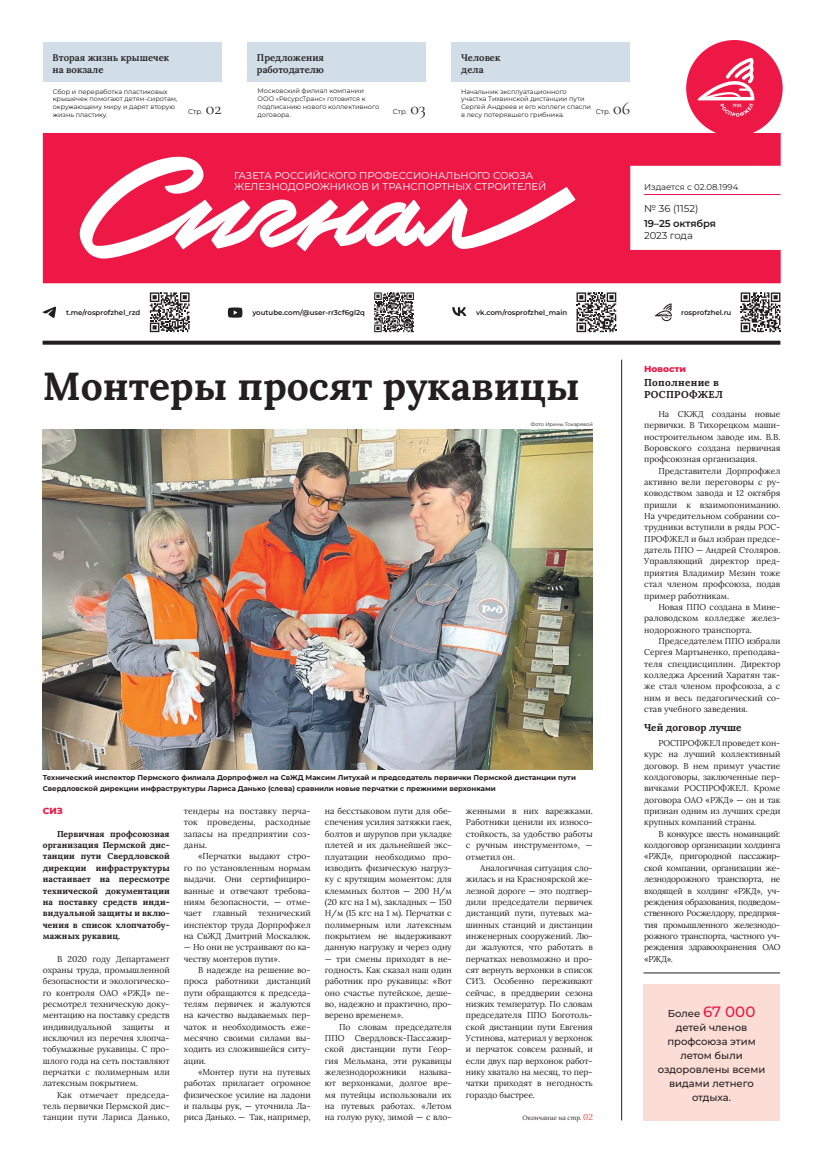
<style>
.page{position:relative;width:823px;height:1163px;background:#fff}
.page>*{position:absolute;margin:0;border:0;box-sizing:border-box;transform-origin:0 0}
.t1{font:700 39px "Lora";color:#231f20}
.t2{font:18px "Cormorant";color:#231f20}
.t3{font:10px/11.3px "Montserrat";color:#fff}
.t4{font:500 10px/14px "Montserrat";color:#231f20;text-align:center}
.t5{font:700 10px/12px "Lora";letter-spacing:.03em;color:#231f20}
.t6{font:10px "Montserrat";letter-spacing:-.01em;color:#231f20}
.t7{font:700 10px "Lora";color:#231f20}
.t8{font:600 10px "Montserrat";letter-spacing:-.01em;color:#231f20}
.t9{font:600 9.5px/12px "Lora";color:#231f20}
.t10{font:800 9px "Montserrat";color:#ed1845}
.t11{font:8.5px/11.3px "Lora";letter-spacing:-.005em;color:#231f20;text-align:justify}
.t12{font:700 8.5px/11.3px "Lora";letter-spacing:.01em;color:#231f20;text-align:justify}
.t13{font:8.5px "Montserrat";color:#231f20}
.t14{font:700 7px/11.3px "Montserrat";color:#231f20}
.t15{font:600 7px "Montserrat";color:#231f20}
.t16{font:7px "Montserrat";letter-spacing:-.01em;color:#231f20}
.t17{font:6.5px/7.8px "Montserrat";color:#231f20}
.t18{font:italic 6.5px "Lora";color:#231f20}
.t19{font:5px "Montserrat";color:#231f20}
.s1{font-size:8.5px;color:#ef4741}
.s2{font-size:15px;color:#ed1845}
</style>
<div class="page">
<svg style="left:43px;top:340px;width:737px;height:4px;background:#484445"></svg>
<svg style="left:150px;top:292px;width:39px;height:40px"></svg>
<svg style="left:42px;top:306px;width:14px;height:12px"></svg>
<svg style="left:740px;top:292px;width:40px;height:40px"></svg>
<svg style="left:654px;top:303px;width:17px;height:18px"></svg>
<svg style="left:452px;top:307px;width:14px;height:9px"></svg>
<svg style="left:576px;top:292px;width:40px;height:40px"></svg>
<svg style="left:374px;top:292px;width:39px;height:40px;background:#828081"></svg>
<svg style="left:228px;top:307px;width:14px;height:10px"></svg>
<svg style="left:43px;top:133px;width:737px;height:150px;fill:#ed1845"></svg>
<div style="left:685px;top:40px;width:97px;height:96px;background:#ed1845;border-radius:50%"></div>
<svg style="left:696px;top:58px;width:58px;height:59px"></svg>
<svg style="left:77px;top:156px;width:498px;height:102px;fill:#ed1845"></svg>
<div style="left:43px;top:42px;width:178px;height:40px;background:#d1dde7"></div>
<div style="left:247px;top:42px;width:178px;height:40px;background:#d1dde7"></div>
<div style="left:451px;top:42px;width:179px;height:40px;background:#d1dde7"></div>
<img style="left:42px;top:429px;width:549px;height:340px">
<div style="left:643px;top:983px;width:136px;height:137px;background:#fcddd6"></div>
<hr style="left:621px;top:359px;width:1px;height:761px;background:#231f20">
<hr style="left:643px;top:972px;width:136px;height:1px;background:#231f20">
<p class="t9" style="left:53px;top:51px;width:118px">Вторая жизнь крышечек на вокзале</p>
<p class="t17" style="left:53px;top:87px;width:126px">Сбор и переработка пластиковых крышечек помогают детям-сиротам, окружающему миру и дарят вторую жизнь пластику.</p>
<p class="t16" style="left:188px;top:107px;width:16px">Стр.</p>
<h2 class="t2" style="left:206px;top:97px;width:17px">02</h2>
<p class="t9" style="left:257px;top:51px;width:68px">Предложения работодателю</p>
<p class="t17" style="left:257px;top:87px;width:123px">Московский филиал компании<br>ООО «РесурсТранс» готовится к подписанию нового коллективного договора.</p>
<p class="t16" style="left:392px;top:107px;width:16px">Стр.</p>
<h2 class="t2" style="left:410px;top:97px;width:17px">03</h2>
<p class="t9" style="left:461px;top:51px;width:41px">Человек дела</p>
<p class="t17" style="left:461px;top:87px;width:131px">Начальник эксплуатационного участка Тихвинской дистанции пути<br>Сергей Андреев и его коллеги спасли в лесу потерявшего грибника.</p>
<p class="t16" style="left:595px;top:107px;width:16px">Стр.</p>
<h2 class="t2" style="left:613px;top:97px;width:18px">06</h2>
<p class="t3" style="left:234px;top:169px;width:313px">ГАЗЕТА РОССИЙСКОГО ПРОФЕССИОНАЛЬНОГО СОЮЗА<br>ЖЕЛЕЗНОДОРОЖНИКОВ И ТРАНСПОРТНЫХ СТРОИТЕЛЕЙ</p>
<p class="t3" style="left:241px;top:169px;width:313px">ГАЗЕТА РО СИЙСКОГО ПРОФЕ СИОНАЛЬНОГО СОЮЗА<br>ЖЕЛЕЗНОДОРОЖНИКОВ И ТРАНСПОРТНЫХ СТРОИТЕЛЕЙ</p>
<p class="t13" style="left:643px;top:181px;width:96px">Издается с 02.08.1994</p>
<p class="t6" style="left:643px;top:201px;width:56px">№ 36 (1152)</p>
<p class="t8" style="left:643px;top:216px;width:73px">19–25 октября</p>
<p class="t6" style="left:643px;top:228px;width:50px">2023 года</p>
<p class="t15" style="left:66px;top:307px;width:76px">t.me/rosprofzhel_rzd</p>
<p class="t15" style="left:252px;top:307px;width:114px">youtube.com/@user-rr3cf6gl2q</p>
<p class="t15" style="left:476px;top:307px;width:92px">vk.com/rosprofzhel_main</p>
<p class="t15" style="left:680px;top:307px;width:52px">rosprofzhel.ru</p>
<h1 class="t1" style="left:43px;top:356px;width:538px">Монтеры просят рукавицы</h1>
<p class="t19" style="left:530px;top:421px;width:63px">Фото Ирины Токаревой</p>
<p class="t14" style="left:43px;top:771px;width:534px">Технический инспектор Пермского филиала Дорпрофжел на СвЖД Максим Литухай и председатель первички Пермской дистанции пути<br>Свердловской дирекции инфраструктуры Лариса Данько (слева) сравнили новые перчатки с прежними верхонками</p>
<p class="t10" style="left:43px;top:804px;width:21px">СИЗ</p>
<p class="t12" style="left:43px;top:827px;width:128px;text-indent:14px">Первичная профсоюзная организация Пермской дис&shy;танции пути Свердловской дирекции инфраструктуры настаивает на пересмотре технической документации на поставку средств инди&shy;видуальной защиты и вклю&shy;чения в список хлопчатобу&shy;мажных рукавиц.</p>
<p class="t11" style="left:43px;top:952px;width:128px;text-indent:14px">В 2020 году Департамент охраны труда, промышленной безопасности и экологическо&shy;го контроля ОАО «РЖД» пе&shy;ресмотрел техническую доку&shy;ментацию на поставку средств индивидуальной</p>
<p class="t11" style="left:122px;top:1020px;width:33px">защиты</p>
<p class="t11" style="left:43px;top:1020px;width:128px;text-indent:121px">и исключил из перечня хлопча&shy;тобумажные рукавицы. С про&shy;шлого года на сеть поставляют перчатки с полимерным или латексным покрытием.</p>
<p class="t11" style="left:43px;top:1088px;width:128px;text-indent:14px">Как отмечает председа&shy;тель первички Пермской дис&shy;танции пути Лариса Данько,</p>
<p class="t11" style="left:184px;top:804px;width:128px">тендеры на поставку перча&shy;ток проведены, расходные запасы на предприятии соз&shy;даны.</p>
<p class="t11" style="left:184px;top:850px;width:128px;text-indent:14px">«Перчатки выдают стро&shy;го по установленным нормам выдачи. Они сертифициро&shy;ванные и отвечают требова&shy;ниям безопасности, — отме&shy;чает</p>
<p class="t11" style="left:184px;top:906px;width:128px;text-indent:74px">технический инспектор труда Дорпрофжел на СвЖД Дмитрий Москалюк.</p>
<p class="t11" style="left:184px;top:940px;width:128px">— Но они не устраивают по ка&shy;честву монтеров пути».</p>
<p class="t11" style="left:184px;top:963px;width:128px;text-indent:14px">В надежде на решение во&shy;проса работники дистанций пути обращаются к председа&shy;телям первичек и жалуются на качество выдаваемых пер&shy;чаток и необходимость еже&shy;месячно своими силами вы&shy;ходить из сложившейся ситу&shy;ации.</p>
<p class="t11" style="left:184px;top:1065px;width:128px;text-indent:14px">«Монтер пути на путевых работах прилагает огромное физическое усилие на ладони и пальцы рук, — уточнила Ла&shy;риса Данько. — Так, например,</p>
<p class="t11" style="left:213px;top:906px;width:36px">главный</p>
<p class="t11" style="left:325px;top:804px;width:128px">на бесстыковом пути для обе&shy;спечения усилия затяжки гаек, болтов и шурупов при укладке плетей и их дальнейшей экс&shy;плуатации необходимо про&shy;изводить физическую нагруз&shy;ку с крутящим моментом: для клеммных болтов — 200 Н/м (20 кгс на 1 м), закладных — 150<br>Н/м (15 кгс на 1 м). Перчатки с полимерным или латексным покрытием не выдерживают данную нагрузку и через одну</p>
<p class="t11" style="left:325px;top:952px;width:128px">— три смены приходят в не&shy;годность. Как сказал наш один работник про рукавицы: «Вот оно счастье путейское, деше&shy;во, надежно и практично, про&shy;верено временем».</p>
<p class="t11" style="left:325px;top:1020px;width:128px;text-indent:14px">По словам председателя ППО Свердловск-Пассажир&shy;ской дистанции пути Геор&shy;гия Мельмана, эти рукавицы железнодорожники</p>
<p class="t11" style="left:325px;top:1065px;width:128px;text-indent:94px">называ&shy;ют верхонками, долгое вре&shy;мя путейцы использовали их на путевых работах. «Летом на голую руку, зимой — с вло-</p>
<p class="t11" style="left:465px;top:804px;width:128px">женными в них варежками.<br>Работники ценили их износо&shy;стойкость, за удобство работы с ручным инструментом», — отметил он.</p>
<p class="t11" style="left:465px;top:861px;width:128px;text-indent:14px">Аналогичная ситуация сло&shy;жилась и на Красноярской же&shy;лезной дороге — это подтвер&shy;дили председатели первичек дистанций пути, путевых ма&shy;шинных станций и дистанции инженерных сооружений. Лю&shy;ди жалуются, что работать в перчатках невозможно и про&shy;сят вернуть верхонки в список СИЗ. Особенно переживают сейчас, в преддверии сезона низких температур. По словам председателя ППО Боготоль&shy;ской дистанции пути Евгения Устинова, материал у верхонок и перчаток совсем разный, и если двух пар верхонок работ&shy;нику хватало на месяц, то пер&shy;чатки приходят в негодность гораздо быстрее.</p>
<p class="t18" style="left:522px;top:1113px;width:72px">Окончание на стр. <span class="s1">02</span></p>
<p class="t10" style="left:643px;top:362px;width:43px">Новости</p>
<p class="t5" style="left:643px;top:376px;width:80px">Пополнение в<br>РОСПРОФЖЕЛ</p>
<p class="t11" style="left:643px;top:407px;width:138px;text-indent:14px">На СКЖД созданы новые первички. В Тихорецком маши&shy;ностроительном заводе им. В.В.<br>Воровского создана первичная профсоюзная организация.</p>
<p class="t11" style="left:643px;top:464px;width:138px;text-indent:14px">Представители Дорпрофжел активно вели переговоры с ру&shy;ководством завода и 12 октября пришли к взаимопониманию.<br>На учредительном собрании со&shy;трудники вступили в ряды РОС-ПРОФЖЕЛ и был избран предсе&shy;датель ППО — Андрей Столяров.<br>Управляющий директор пред&shy;приятия Владимир Мезин тоже стал членом профсоюза, подав пример работникам.</p>
<p class="t11" style="left:643px;top:600px;width:138px;text-indent:14px">Новая ППО создана в Мине&shy;раловодском колледже желез&shy;нодорожного транспорта.</p>
<p class="t11" style="left:643px;top:634px;width:138px;text-indent:14px">Председателем ППО избрали Сергея Мартыненко, преподава&shy;теля спецдисциплин. Директор колледжа Арсений Харатян так&shy;же стал членом профсоюза, а с ним и весь педагогический со&shy;став учебного заведения.</p>
<p class="t7" style="left:643px;top:719px;width:99px">Чей договор лучше</p>
<p class="t11" style="left:643px;top:736px;width:138px;text-indent:14px">РОСПРОФЖЕЛ проведет кон&shy;курс на лучший коллективный договор. В нем примут участие колдоговоры, заключенные пер&shy;вичками РОСПРОФЖЕЛ. Кроме договора ОАО «РЖД» — он и так признан одним из лучших среди крупных компаний страны.</p>
<p class="t11" style="left:643px;top:827px;width:138px;text-indent:14px">В конкурсе шесть номинаций: колдоговор организации холдинга «РЖД», пригородной пассажир&shy;ской компании, организации же&shy;лезнодорожного транспорта, не входящей в холдинг «РЖД», уч&shy;реждения образования, подведом&shy;ственного Росжелдору, предприя&shy;тия промышленного железнодо&shy;рожного транспорта, частного уч&shy;реждения здравоохранения ОАО «РЖД».</p>
<p class="t4" style="left:657px;top:1006px;width:109px">Более <span class="s2">67 000 </span>детей членов профсоюза этим летом были оздоровлены всеми видами летнего отдыха.</p>
</div>
